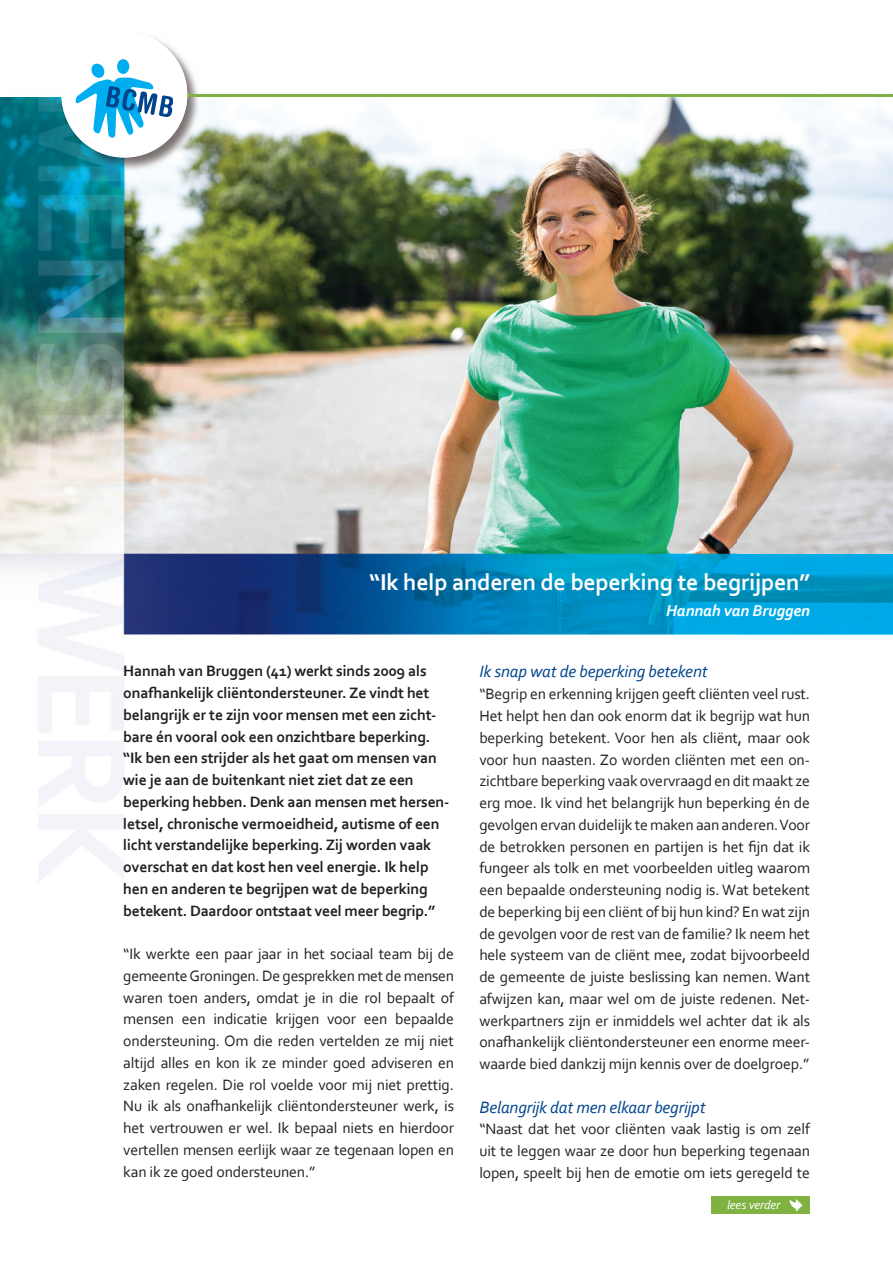
<style>
.page{position:relative;width:893px;height:1263px;background:#fff}
.page>*{position:absolute;margin:0;border:0;box-sizing:border-box;transform-origin:0 0}
.t1{font:700 24px "Corbel";letter-spacing:-.01em;color:#fff}
.t2{font:italic 17.25px "Corbel";letter-spacing:-.01em;color:#01448c}
.t3{font:italic 700 16.5px "Corbel";letter-spacing:-.01em;color:#fff}
.t4{font:15.75px/21.8px "Corbel";letter-spacing:-.01em;color:#231f20;text-align:justify}
.t5{font:700 15.75px/21.8px "Corbel";letter-spacing:-.01em;color:#231f20}
.t6{font:italic 12.75px "Corbel";letter-spacing:-.01em;color:#fff}
</style>
<div class="page">
<img style="left:0;top:37px;width:893px;height:1160px">
<hr style="left:123px;top:94px;width:770px;height:3px;background:#7fb240">
<hr style="left:0;top:94px;width:123px;height:3px;background:#fff">
<div style="left:61px;top:32px;width:126px;height:126px;background:#fff;border-radius:50%"></div>
<svg style="left:75px;top:59px;width:98px;height:79px"></svg>
<div style="left:711px;top:1197px;width:99px;height:17px;background:#7fb240"></div>
<svg style="left:790px;top:1199px;width:12px;height:12px"></svg>
<h1 class="t1" style="left:369px;top:568px;width:442px">“Ik help anderen de beperking te begrijpen”</h1>
<p class="t3" style="left:666px;top:600px;width:145px">Hannah van Bruggen</p>
<p class="t5" style="left:123px;top:660px;width:327px">Hannah van Bruggen (41) werkt sinds 2009 als onafhankelijk cliëntondersteuner. Ze vindt het belangrijk er te zijn voor mensen met een zicht&shy;bare én vooral ook een onzichtbare beperking. “Ik ben een strijder als het gaat om mensen van wie je aan de buitenkant niet ziet dat ze een beperking hebben. Denk aan mensen met hersen&shy;letsel, chronische vermoeidheid, autisme of een licht verstandelijke beperking. Zij worden vaak overschat en dat kost hen veel energie. Ik help hen en anderen te begrijpen wat de beperking betekent. Daardoor ontstaat veel meer begrip.”</p>
<p class="t4" style="left:123px;top:943px;width:332px">“Ik werkte een paar jaar in het sociaal team bij de gemeente Groningen. De gesprekken met de mensen waren toen anders, omdat je in die rol bepaalt of mensen een indicatie krijgen voor een bepaalde ondersteuning. Om die reden vertelden ze mij niet altijd alles en kon ik ze minder goed adviseren en zaken regelen. Die rol voelde voor mij niet prettig.<br>Nu ik als onafhankelijk cliëntondersteuner werk, is het vertrouwen er wel. Ik bepaal niets en hierdoor vertellen mensen eerlijk waar ze tegenaan lopen en kan ik ze goed ondersteunen.”</p>
<p class="t2" style="left:479px;top:661px;width:230px">Ik snap wat de beperking betekent</p>
<p class="t4" style="left:479px;top:683px;width:332px">“Begrip en erkenning krijgen geeft cliënten veel rust.<br>Het helpt hen dan ook enorm dat ik begrijp wat hun beperking betekent. Voor hen als cliënt, maar ook voor hun naasten. Zo worden cliënten met een on&shy;zichtbare beperking vaak overvraagd en dit maakt ze erg moe. Ik vind het belangrijk hun beperking én de gevolgen ervan duidelijk te maken aan anderen. Voor de betrokken personen en partijen is het fijn dat ik fungeer als tolk en met voorbeelden uitleg waarom een bepaalde ondersteuning nodig is. Wat betekent de beperking bij een cliënt of bij hun kind? En wat zijn de gevolgen voor de rest van de familie? Ik neem het hele systeem van de cliënt mee, zodat bijvoorbeeld de gemeente de juiste beslissing kan nemen. Want afwijzen kan, maar wel om de juiste redenen. Net&shy;werkpartners zijn er inmiddels wel achter dat ik als onafhankelijk cliëntondersteuner een enorme meer&shy;waarde bied dankzij mijn kennis over de doelgroep.”</p>
<p class="t2" style="left:479px;top:1096px;width:228px">Belangrijk dat men elkaar begrijpt</p>
<p class="t4" style="left:479px;top:1118px;width:332px">“Naast dat het voor cliënten vaak lastig is om zelf uit te leggen waar ze door hun beperking tegenaan lopen, speelt bij hen de emotie om iets geregeld te</p>
<p class="t6" style="left:727px;top:1196px;width:55px">lees verder</p>
</div>
